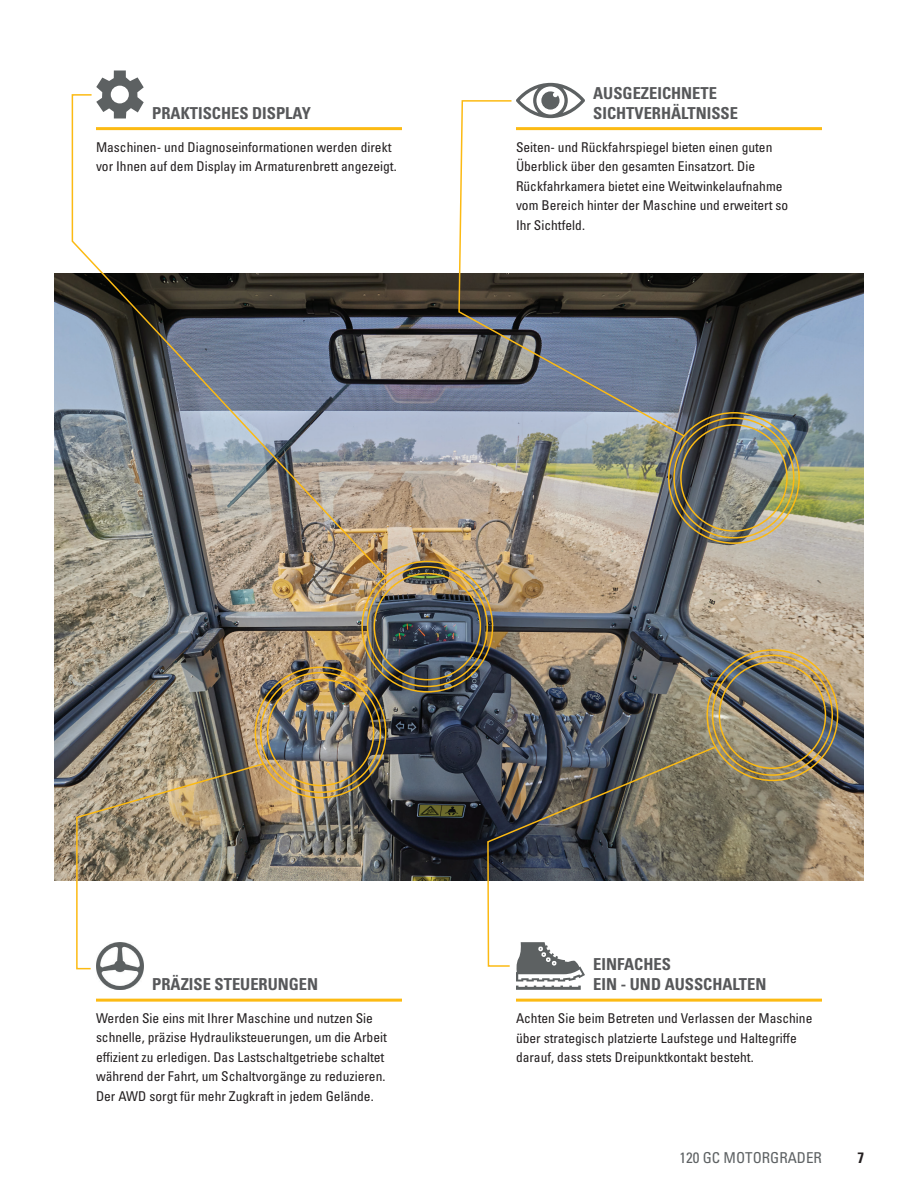
<style>
.page{position:relative;width:918px;height:1188px;background:#fff}
.page>*{position:absolute;margin:0;border:0;box-sizing:border-box;transform-origin:0 0}
.t1{font:16.5px/19.8px "Univers LTCYR 67 Bold Cond";color:#57585a}
.t2{font:condensed 15px "Univers LTCYR 57";color:#5d6163}
.t3{font:15px "Univers LTCYR 67 Bold Cond";color:#231f20}
.t4{font:condensed 13.5px/19.5px "Univers LTCYR 57";color:#231f20}
</style>
<div class="page">
<img style="left:54px;top:273px;width:810px;height:607px">
<hr style="left:96px;top:127px;width:306px;height:3px;background:#fcba13">
<svg style="left:96px;top:71px;width:48px;height:22px"></svg>
<hr style="left:516px;top:127px;width:306px;height:3px;background:#fcba13">
<svg style="left:517px;top:83px;width:67px;height:16px"></svg>
<hr style="left:96px;top:999px;width:306px;height:3px;background:#fcba13">
<img style="left:96px;top:970px;width:48px;height:20px">
<hr style="left:516px;top:999px;width:306px;height:3px;background:#fcba13">
<svg style="left:516px;top:968px;width:69px;height:22px"></svg>
<img style="left:71px;top:93px;width:317px;height:486px">
<div style="left:367px;top:566px;width:121px;height:121px;border:2px solid #fcba13;border-radius:50%"></div>
<div style="left:374px;top:573px;width:107px;height:107px;border:2px solid #fcba13;border-radius:50%"></div>
<svg style="left:486px;top:745px;width:231px;height:223px"></svg>
<div style="left:712px;top:655px;width:121px;height:121px;border:2px solid #fcba13;border-radius:50%"></div>
<div style="left:719px;top:661px;width:107px;height:108px;border:2px solid #fcba13;border-radius:50%"></div>
<svg style="left:458px;top:99px;width:228px;height:339px"></svg>
<div style="left:673px;top:417px;width:122px;height:122px;border:2px solid #fcba13;border-radius:50%"></div>
<div style="left:680px;top:424px;width:108px;height:108px;border:2px solid #fcba13;border-radius:50%"></div>
<svg style="left:75px;top:762px;width:190px;height:208px"></svg>
<div style="left:260px;top:672px;width:121px;height:121px;border:2px solid #fcba13;border-radius:50%"></div>
<div style="left:267px;top:679px;width:107px;height:107px;border:2px solid #fcba13;border-radius:50%"></div>
<p class="t1" style="left:152px;top:102px;width:160px">PRAKTISCHES DISPLAY</p>
<p class="t4" style="left:96px;top:137px;width:302px">Maschinen- und Diagnoseinformationen werden direkt vor Ihnen auf dem Display im Armaturenbrett angezeigt.</p>
<p class="t1" style="left:593px;top:83px;width:146px">AUSGEZEICHNETE<br>SICHTVERHÄLTNISSE</p>
<p class="t4" style="left:516px;top:137px;width:274px">Seiten- und Rückfahrspiegel bieten einen guten Überblick über den gesamten Einsatzort. Die Rückfahrkamera bietet eine Weitwinkelaufnahme vom Bereich hinter der Maschine und erweitert so Ihr Sichtfeld.</p>
<p class="t1" style="left:152px;top:974px;width:167px">PRÄZISE STEUERUNGEN</p>
<p class="t4" style="left:96px;top:1008px;width:292px">Werden Sie eins mit Ihrer Maschine und nutzen Sie schnelle, präzise Hydrauliksteuerungen, um die Arbeit effizient zu erledigen. Das Lastschaltgetriebe schaltet während der Fahrt, um Schaltvorgänge zu reduzieren.<br>Der AWD sorgt für mehr Zugkraft in jedem Gelände.</p>
<p class="t1" style="left:593px;top:954px;width:175px">EINFACHES<br>EIN - UND AUSSCHALTEN</p>
<p class="t4" style="left:516px;top:1008px;width:298px">Achten Sie beim Betreten und Verlassen der Maschine über strategisch platzierte Laufstege und Haltegriffe darauf, dass stets Dreipunktkontakt besteht.</p>
<p class="t2" style="left:680px;top:1148px;width:144px">120 GC MOTORGRADER</p>
<p class="t3" style="left:857px;top:1148px;width:8px">7</p>
</div>
